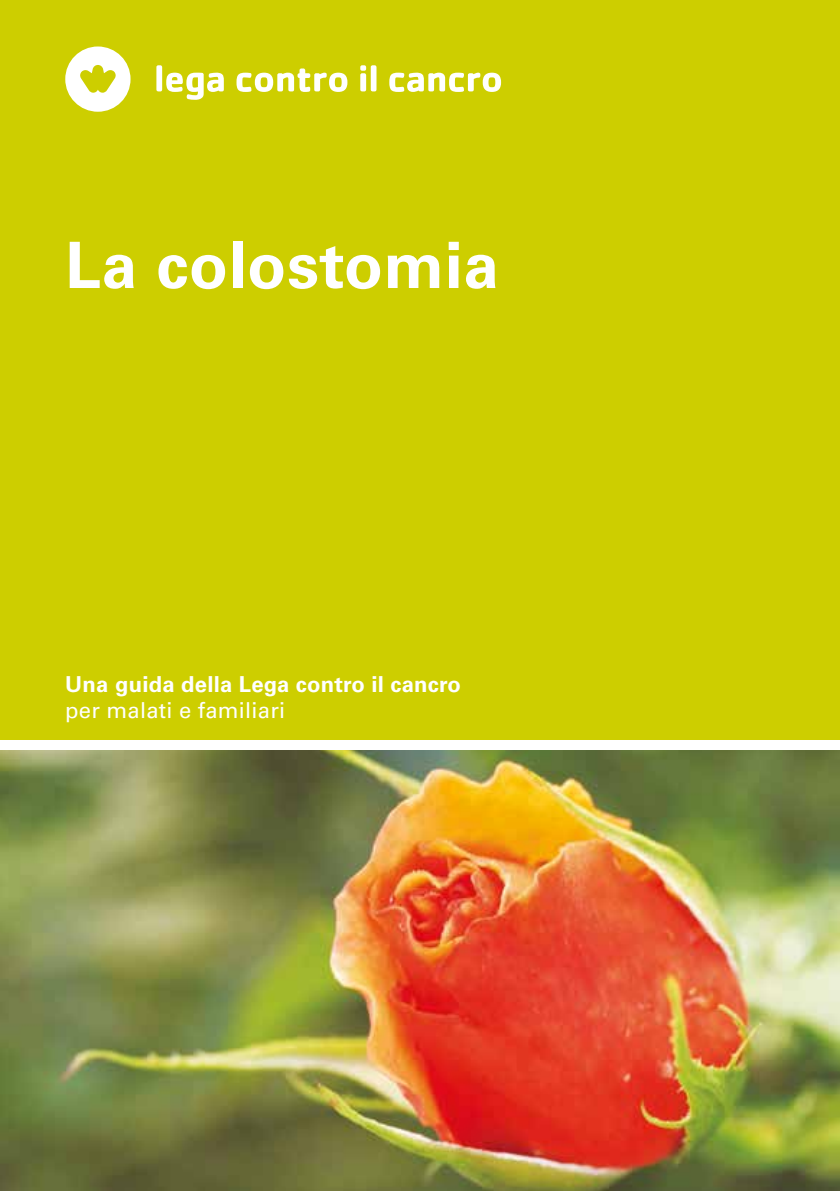
<style>
.page{position:relative;width:840px;height:1191px;background:#fff}
.page>*{position:absolute;margin:0;border:0;box-sizing:border-box;transform-origin:0 0}
.t1{font:700 64px "Univers LT Std";letter-spacing:.01em;color:#fff}
.t2{font:700 22px "Univers LT Std";letter-spacing:.01em;color:#fff}
.t3{font:22px "Univers LT Std";letter-spacing:.01em;color:#fff}
</style>
<div class="page">
<div style="left:0;top:0;width:839px;height:739px;background:#cdce00"></div>
<img style="left:0;top:750px;width:839px;height:441px">
<svg style="left:65px;top:46px;width:65px;height:66px"></svg>
<div style="left:156px;top:65px;width:6px;height:26px;background:#fff;border-radius:2px"></div>
<svg style="left:166px;top:73px;width:58px;height:27px"></svg>
<svg style="left:236px;top:68px;width:111px;height:24px"></svg>
<div style="left:360px;top:73px;width:6px;height:18px;background:#fff;border-radius:2px"></div>
<svg style="left:360px;top:65px;width:6px;height:6px"></svg>
<div style="left:370px;top:65px;width:6px;height:26px;background:#fff;border-radius:2px"></div>
<svg style="left:389px;top:73px;width:112px;height:19px"></svg>
<h1 class="t1" style="left:65px;top:228px;width:435px">La colostomia</h1>
<p class="t2" style="left:65px;top:671px;width:397px">Una guida della Lega contro il cancro</p>
<p class="t3" style="left:65px;top:697px;width:221px">per malati e familiari</p>
</div>
